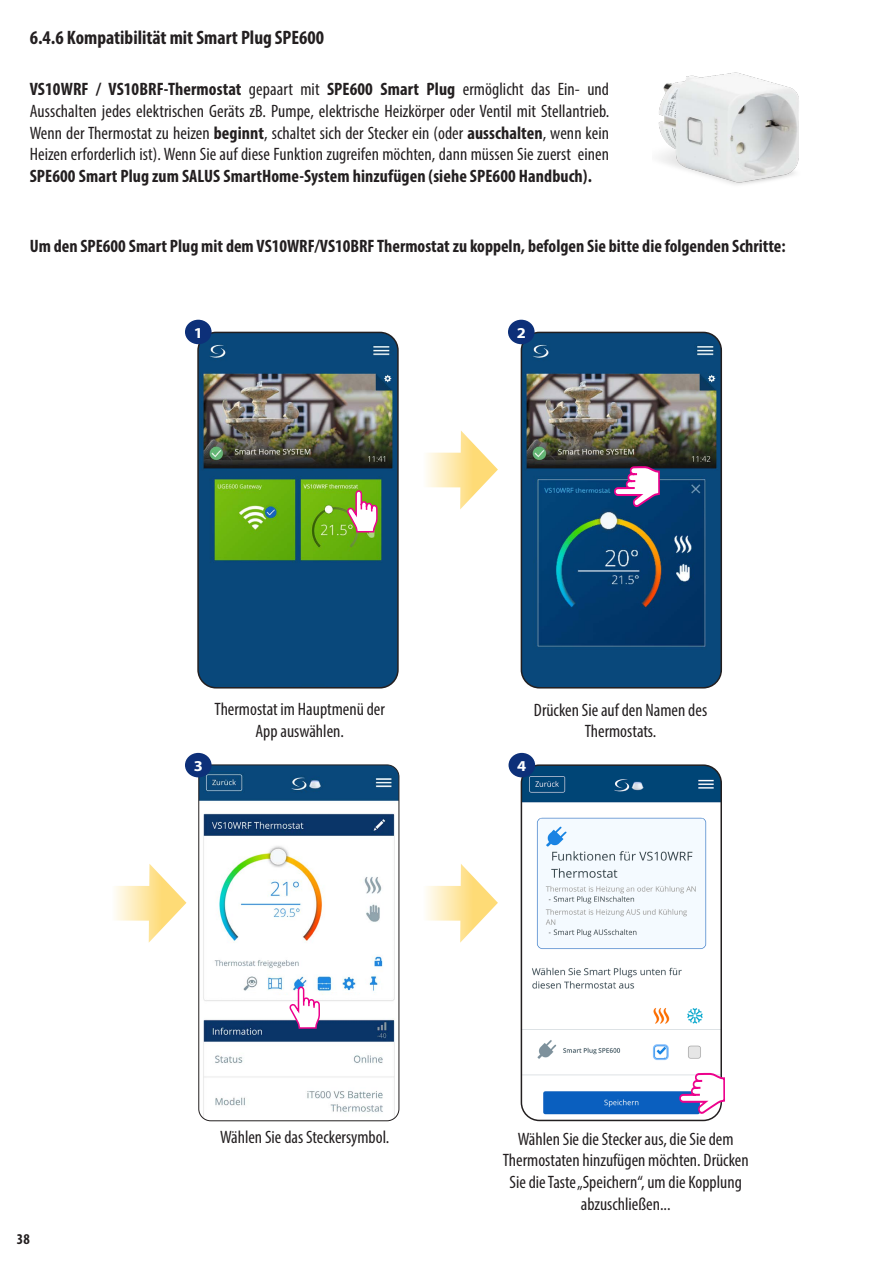
<style>
.page{position:relative;width:893px;height:1263px;background:#fff}
.page>*{position:absolute;margin:0;border:0;box-sizing:border-box;transform-origin:0 0}
.Tytuł_rozdziału{font:700 condensed 19.5px "Myriad Pro";color:#231f20}
.Treść{font:condensed 18px/21.6px "Myriad Pro";color:#231f20;text-align:center}
.t1{font:700 condensed 18px "Myriad Pro";color:#231f20}
.t2{font:700 15.15px "Myriad Pro";color:#fff;scale:1.09 1}
.t3{font:700 condensed 15px "Myriad Pro";color:#231f20}
.s1{font-weight:400}
.s2{font-weight:700}
</style>
<div class="page">
<img style="left:200px;top:766px;width:199px;height:355px">
<div style="left:198px;top:764px;width:201px;height:357px;border:1px solid #231f20;border-radius:12px"></div>
<img style="left:238px;top:975px;width:143px;height:16px">
<img style="left:521px;top:767px;width:198px;height:353px">
<div style="left:521px;top:764px;width:201px;height:357px;border:2px solid #231f20;border-radius:18px"></div>
<svg style="left:289px;top:986px;width:31px;height:42px"></svg>
<svg style="left:679px;top:1073px;width:45px;height:41px"></svg>
<img style="left:521px;top:332px;width:200px;height:356px">
<div style="left:521px;top:332px;width:201px;height:356px;border:2px solid #231f20;border-radius:18px"></div>
<img style="left:199px;top:332px;width:198px;height:356px">
<div style="left:197px;top:332px;width:202px;height:356px;border:2px solid #231f20;border-radius:18px"></div>
<svg style="left:347px;top:490px;width:31px;height:42px"></svg>
<svg style="left:614px;top:466px;width:45px;height:41px"></svg>
<div style="left:185px;top:320px;width:27px;height:24px;background:#0d3079;border-radius:50%"></div>
<div style="left:508px;top:320px;width:27px;height:24px;background:#0d3079;border-radius:50%"></div>
<svg style="left:396px;top:416px;width:102px;height:108px"></svg>
<svg style="left:115px;top:864px;width:71px;height:79px"></svg>
<svg style="left:396px;top:849px;width:102px;height:108px"></svg>
<div style="left:185px;top:753px;width:27px;height:24px;background:#0d3079;border-radius:50%"></div>
<div style="left:508px;top:753px;width:27px;height:24px;background:#0d3079;border-radius:50%"></div>
<img style="left:658px;top:72px;width:141px;height:113px">
<p class="Tytuł_rozdziału" style="left:30px;top:26px;width:296px">6.4.6 Kompatibilität mit Smart Plug SPE600</p>
<p class="t1" style="left:30px;top:78px;width:581px">VS10WRF / VS10BRF-Thermostat <span class="s1">gepaart mit</span> SPE600 Smart Plug <span class="s1">ermöglicht das Ein- und</span></p>
<p class="Treść" style="left:30px;top:100px;width:581px;text-align:justify">Ausschalten jedes elektrischen Geräts zB. Pumpe, elektrische Heizkörper oder Ventil mit Stellantrieb.<br>Wenn der Thermostat zu heizen <span class="s2">beginnt</span>, schaltet sich der Stecker ein (oder <span class="s2">ausschalten</span>, wenn kein Heizen erforderlich ist). Wenn Sie auf diese Funktion zugreifen möchten, dann müssen Sie zuerst einen <span class="s2">SPE600 Smart Plug zum SALUS SmartHome-System hinzufügen (siehe SPE600 Handbuch).</span></p>
<p class="t1" style="left:30px;top:234px;width:757px">Um den SPE600 Smart Plug mit dem VS10WRF/VS10BRF Thermostat zu koppeln, befolgen Sie bitte die folgenden Schritte:</p>
<p class="t2" style="left:194px;top:323px;width:10px">1</p>
<p class="t2" style="left:517px;top:323px;width:10px">2</p>
<p class="Treść" style="left:215px;top:698px;width:172px">Thermostat im Hauptmenü der<br>App auswählen.</p>
<p class="t2" style="left:194px;top:756px;width:10px">3</p>
<p class="t2" style="left:517px;top:756px;width:10px">4</p>
<p class="Treść" style="left:534px;top:699px;width:175px">Drücken Sie auf den Namen des<br>Thermostats.</p>
<p class="t3" style="left:17px;top:1230px;width:14px">38</p>
<p class="Treść" style="left:220px;top:1126px;width:171px">Wählen Sie das Steckersymbol.</p>
<p class="Treść" style="left:503px;top:1128px;width:247px">Wählen Sie die Stecker aus, die Sie dem Thermostaten hinzufügen möchten. Drücken Sie die Taste „Speichern“, um die Kopplung abzuschließen...</p>
</div>
